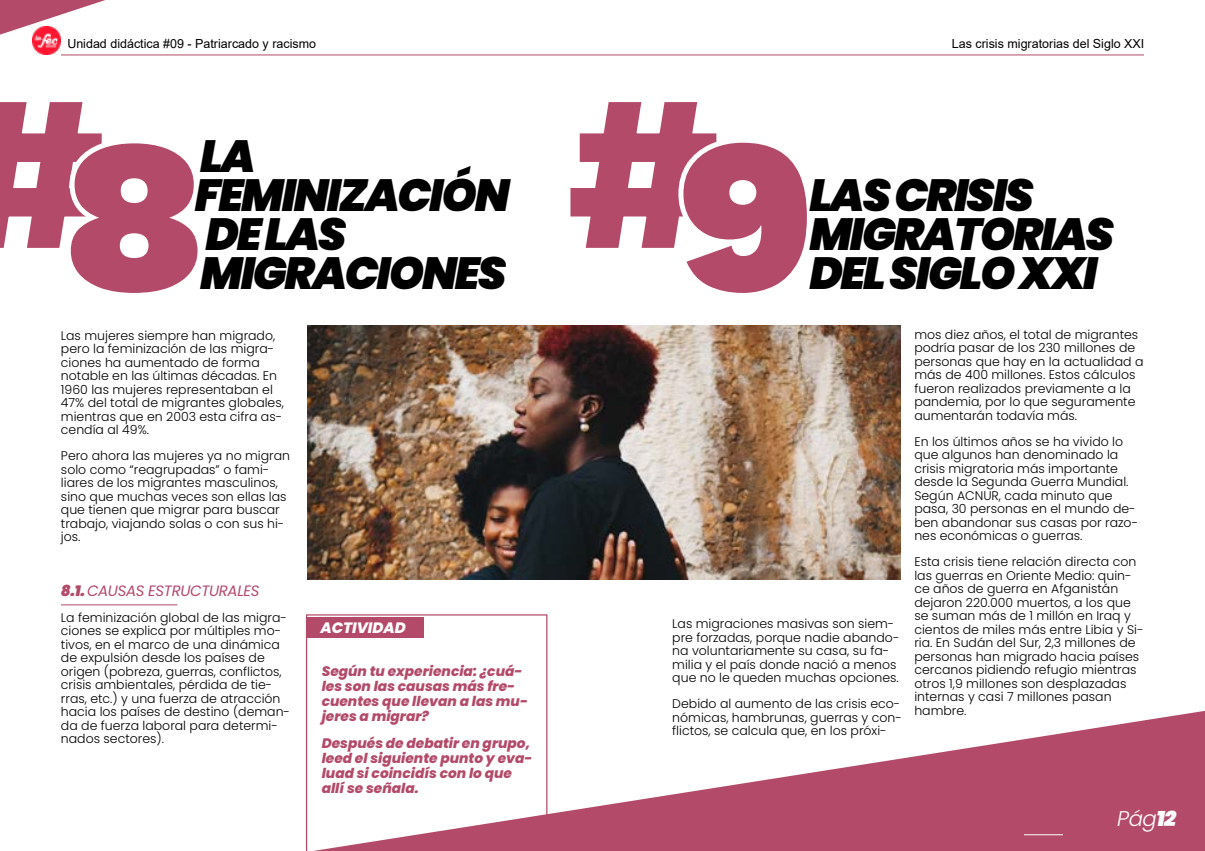
<style>
.page{position:relative;width:1205px;height:851px;background:#fff}
.page>*{position:absolute;margin:0;border:0;box-sizing:border-box;transform-origin:0 0}
.t1{font:900 220.75px "Work Sans";color:#b34a69}
.t2{font:italic 900 45px/39px "Poppins";letter-spacing:-.05em;color:#000}
.t3{font:italic 300 21.25px "Poppins";color:#fff}
.t4{font:italic 15px "Poppins";letter-spacing:-.025em;color:#b34a69}
.t5{font:italic 800 15px "Poppins";color:#fff}
.t6{font:italic 800 13.75px/14.9px "Poppins";color:#b34a69}
.t7{font:300 12.5px/13.5px "Poppins";color:#000}
.t8{font:12.5px "Arial";color:#000}
.s1{color:#fff}
.s2{font-weight:900}
</style>
<div class="page">
<svg style="left:547px;top:709px;width:658px;height:141px;fill:#b34a69"></svg>
<img style="left:33px;top:39px;width:28px;height:16px">
<hr style="left:61px;top:55px;width:1083px;height:1px;background:#b34a69">
<svg style="left:0;top:0;width:105px;height:39px"></svg>
<hr style="left:1024px;top:834px;width:39px;height:1px;background:#fff">
<hr style="left:61px;top:604px;width:116px;height:1px;background:#b34a69">
<svg style="left:306px;top:614px;width:241px;height:236px"></svg>
<img style="left:308px;top:326px;width:592px;height:253px">
<p class="t8" style="left:67px;top:35px;width:250px">Unidad didáctica #09 - Patriarcado y racismo</p>
<p class="t8" style="left:952px;top:35px;width:194px">Las crisis migratorias del Siglo XXI</p>
<h1 class="t1" style="left:-51px;top:5px;width:256px">#<span class="s1">8</span></h1>
<h1 class="t1" style="left:564px;top:5px;width:252px">#<span class="s1">9</span></h1>
<h2 class="t2" style="left:195px;top:137px;width:316px">LA<br>FEMINIZACIÓN<br>DE LAS<br>MIGRACIONES</h2>
<h2 class="t2" style="left:809px;top:176px;width:307px">LAS CRISIS<br>MIGRATORIAS<br>DEL SIGLO XXI</h2>
<p class="t7" style="left:61px;top:328px;width:224px">Las mujeres siempre han migrado, pero la feminización de las migra&shy;ciones ha aumentado de forma notable en las últimas décadas. En<br>1960 las mujeres representaban el<br>47% del total de migrantes globales, mientras que en 2003 esta cifra as&shy;cendía al 49%.</p>
<p class="t7" style="left:61px;top:449px;width:231px">Pero ahora las mujeres ya no migran solo como “reagrupadas” o fami&shy;liares de los migrantes masculinos, sino que muchas veces son ellas las que tienen que migrar para buscar trabajo, viajando solas o con sus hi&shy;jos.</p>
<p class="t4" style="left:61px;top:581px;width:200px"><span class="s2">8.1.</span> CAUSAS ESTRUCTURALES</p>
<p class="t7" style="left:61px;top:610px;width:231px">La feminización global de las migra&shy;ciones se explica por múltiples mo&shy;tivos, en el marco de una dinámica de expulsión desde los países de origen (pobreza, guerras, conflictos, crisis ambientales, pérdida de tie&shy;rras, etc.) y una fuerza de atracción hacia los países de destino (deman&shy;da de fuerza laboral para determi&shy;nados sectores).</p>
<p class="t5" style="left:320px;top:618px;width:87px">ACTIVIDAD</p>
<p class="t6" style="left:322px;top:663px;width:208px">Según tu experiencia: ¿cuá&shy;les son las causas más fre&shy;cuentes que llevan a las mu&shy;jeres a migrar?</p>
<p class="t6" style="left:322px;top:735px;width:212px">Después de debatir en grupo, leed el siguiente punto y eva&shy;luad si coincidís con lo que allí se señala.</p>
<p class="t7" style="left:672px;top:617px;width:229px">Las migraciones masivas son siem&shy;pre forzadas, porque nadie abando&shy;na voluntariamente su casa, su fa&shy;milia y el país donde nació a menos que no le queden muchas opciones.</p>
<p class="t7" style="left:672px;top:697px;width:231px">Debido al aumento de las crisis eco&shy;nómicas, hambrunas, guerras y con&shy;flictos, se calcula que, en los próxi-</p>
<p class="t7" style="left:914px;top:328px;width:231px">mos diez años, el total de migrantes podría pasar de los 230 millones de personas que hay en la actualidad a más de 400 millones. Estos cálculos fueron realizados previamente a la pandemia, por lo que seguramente aumentarán todavía más.</p>
<p class="t7" style="left:914px;top:434px;width:225px">En los últimos años se ha vivido lo que algunos han denominado la crisis migratoria más importante desde la Segunda Guerra Mundial.<br>Según ACNUR, cada minuto que pasa, 30 personas en el mundo de&shy;ben abandonar sus casas por razo&shy;nes económicas o guerras.</p>
<p class="t7" style="left:914px;top:555px;width:231px">Esta crisis tiene relación directa con las guerras en Oriente Medio: quin&shy;ce años de guerra en Afganistán dejaron 220.000 muertos, a los que se suman más de 1 millón en Iraq y cientos de miles más entre Libia y Si&shy;ria. En Sudán del Sur, 2,3 millones de personas han migrado hacia países cercanos pidiendo refugio mientras otros 1,9 millones son desplazadas internas y casi 7 millones pasan hambre.</p>
<h3 class="t3" style="left:1117px;top:805px;width:61px">Pág<span class="s2">12</span></h3>
</div>
